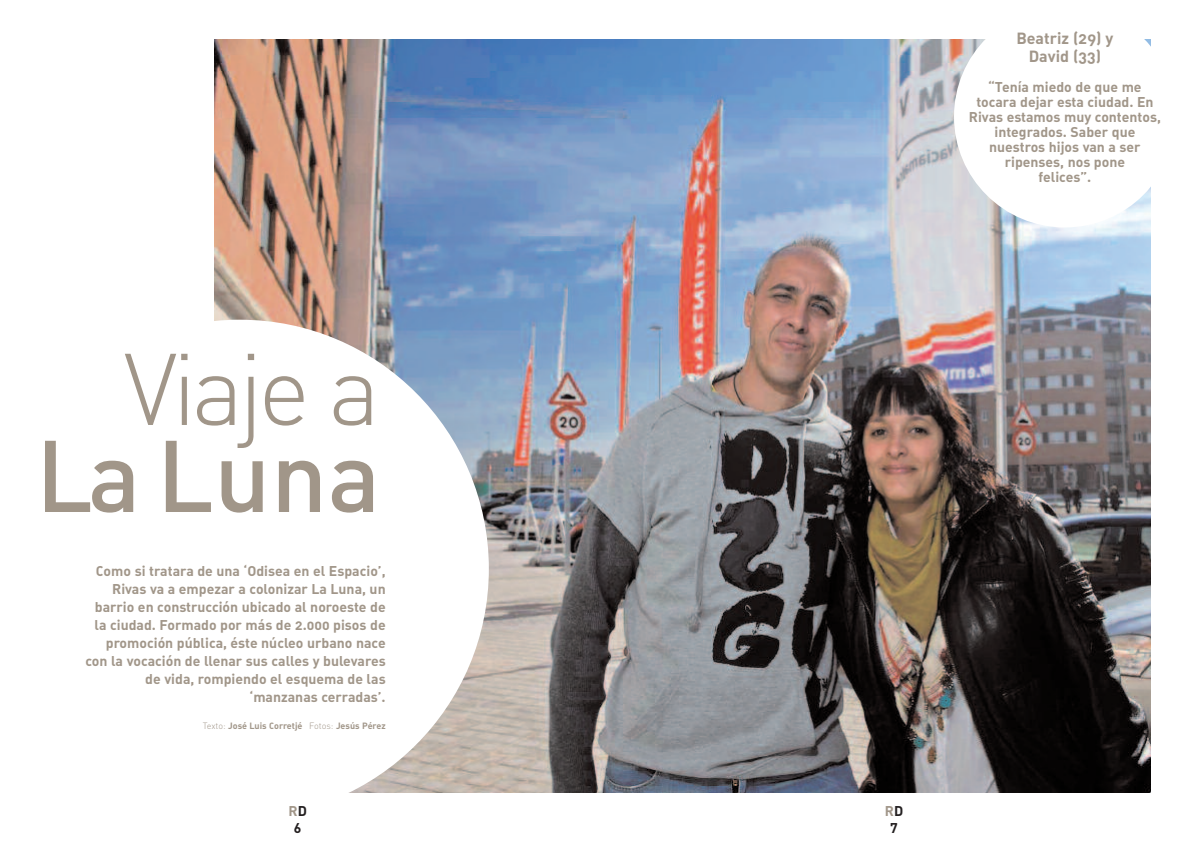
<style>
.page{position:relative;width:1191px;height:842px;background:#fff}
.page>*{position:absolute;margin:0;border:0;box-sizing:border-box;transform-origin:0 0}
.t1{font:300 100px "DIN";letter-spacing:-.05em;color:#a19689}
.t2{font:500 100px "DIN";color:#a19689}
.t3{font:16px/18px "DIN Bold Alternate";color:#a19689;text-align:center}
.t4{font:14px/18px "DIN Bold Alternate";color:#a19689;text-align:right}
.t5{font:700 14px/17px "DIN";color:#231f20;text-align:center}
.t6{font:9px "DIN Bold Alternate";color:#a19689}
.s1{font-family:"DIN";font-weight:300}
.s2{color:#a19689}
</style>
<div class="page">
<img style="left:215px;top:39px;width:935px;height:753px">
<svg style="left:214px;top:320px;width:275px;height:473px"></svg>
<div style="left:954px;top:6px;width:221px;height:221px;background:#fff;border-radius:50%"></div>
<h1 class="t1" style="left:124px;top:327px;width:258px">Viaje a</h1>
<h1 class="t2" style="left:36px;top:412px;width:346px">La Luna</h1>
<p class="t4" style="left:85px;top:561px;width:302px">Como si tratara de una ‘Odisea en el Espacio’, Rivas va a empezar a colonizar La Luna, un barrio en construcción ubicado al noroeste de la ciudad. Formado por más de 2.000 pisos de promoción pública, éste núcleo urbano nace con la vocación de llenar sus calles y bulevares de vida, rompiendo el esquema de las ‘manzanas cerradas’.</p>
<p class="t6" style="left:203px;top:720px;width:184px"><span class="s1">Texto:</span> José Luis Corretjé <span class="s1">Fotos:</span> Jesús Pérez</p>
<p class="t5" style="left:288px;top:802px;width:20px"><span class="s2">R</span>D<br>6</p>
<p class="t3" style="left:1016px;top:29px;width:99px">Beatriz (29) y<br>David (33)</p>
<p class="t4" style="left:969px;top:79px;width:194px;line-height:15px;text-align:center">“Tenía miedo de que me tocara dejar esta ciudad. En<br>Rivas estamos muy contentos, integrados. Saber que nuestros hijos van a ser ripenses, nos pone<br>felices”.</p>
<p class="t5" style="left:885px;top:802px;width:20px"><span class="s2">R</span>D<br>7</p>
</div>
